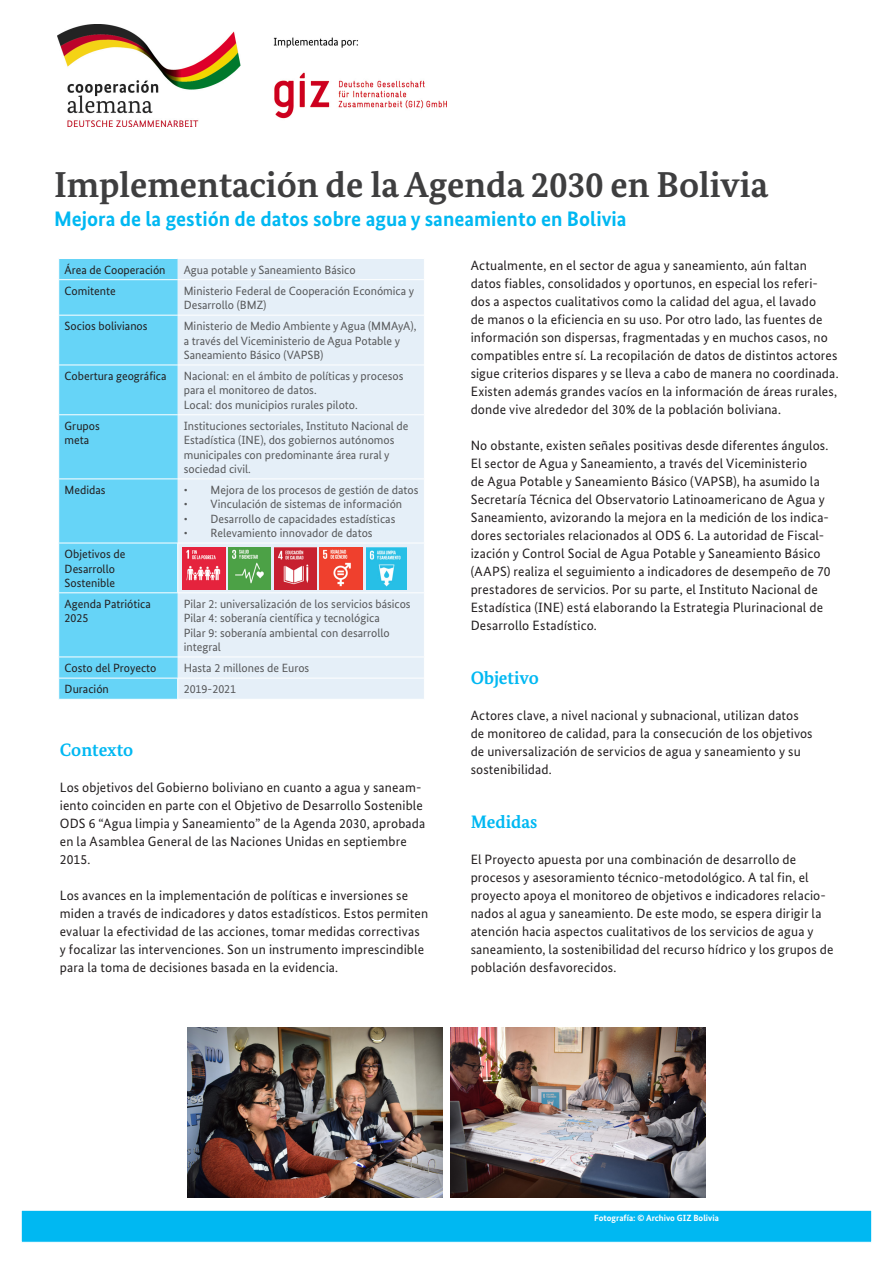
<style>
.page{position:relative;width:893px;height:1263px;background:#fff}
.page>*{position:absolute;margin:0;border:0;box-sizing:border-box;transform-origin:0 0}
.Headline{font:700 36px "Bundes Serif";color:#3e3e3f}
.Subheadline{font:700 21px "Bundes Sans";color:#00b8f2}
.Überschrift1{font:700 18px "Bundes Serif";color:#00b8f2}
.Paragraph{font:13.5px/18px "Bundes Sans";letter-spacing:.01em;color:#231f20}
.Project_information{font:12px/14.2px "Bundes Sans";color:#57585a}
.Project_information-2{font:12px/14.2px "Bundes Sans";color:#231f20}
.Photo_credits{font:700 9px "Bundes Sans";color:#fff}
</style>
<div class="page">
<div style="left:59px;top:259px;width:119px;height:440px;background:#66d4f7"></div>
<div style="left:178px;top:259px;width:246px;height:440px;background:#e5eff8"></div>
<hr style="left:59px;top:279px;width:119px;height:1px;background:#fff">
<hr style="left:178px;top:279px;width:246px;height:1px;background:#fff">
<hr style="left:59px;top:315px;width:119px;height:1px;background:#fff">
<hr style="left:178px;top:315px;width:246px;height:1px;background:#fff">
<hr style="left:59px;top:365px;width:119px;height:1px;background:#fff">
<hr style="left:178px;top:365px;width:246px;height:1px;background:#fff">
<hr style="left:58px;top:414px;width:120px;height:1px;background:#fff">
<hr style="left:178px;top:414px;width:247px;height:1px;background:#fff">
<hr style="left:58px;top:478px;width:120px;height:1px;background:#fff">
<hr style="left:178px;top:478px;width:247px;height:1px;background:#fff">
<hr style="left:58px;top:543px;width:120px;height:1px;background:#fff">
<hr style="left:178px;top:543px;width:247px;height:1px;background:#fff">
<hr style="left:177px;top:543px;width:1px;height:49px;background:#fff">
<hr style="left:58px;top:592px;width:120px;height:1px;background:#fff">
<hr style="left:178px;top:592px;width:247px;height:1px;background:#fff">
<hr style="left:58px;top:656px;width:120px;height:1px;background:#fff">
<hr style="left:178px;top:656px;width:247px;height:1px;background:#fff">
<hr style="left:59px;top:678px;width:119px;height:1px;background:#fff">
<hr style="left:178px;top:678px;width:247px;height:1px;background:#fff">
<svg style="left:177px;top:678px;width:1px;height:21px"></svg>
<img style="left:57px;top:25px;width:389px;height:101px">
<div style="left:21px;top:1210px;width:851px;height:33px;background:#00b8f2;border:1px solid #fff"></div>
<img style="left:229px;top:547px;width:42px;height:43px">
<img style="left:275px;top:547px;width:42px;height:43px">
<img style="left:367px;top:547px;width:40px;height:43px">
<img style="left:320px;top:547px;width:42px;height:43px">
<img style="left:183px;top:547px;width:43px;height:43px">
<img style="left:188px;top:1027px;width:255px;height:170px">
<img style="left:450px;top:1027px;width:255px;height:170px">
<p class="Headline" style="left:54px;top:163px;width:716px">Implementación de la Agenda 2030 en Bolivia</p>
<p class="Subheadline" style="left:54px;top:205px;width:574px">Mejora de la gestión de datos sobre agua y saneamiento en Bolivia</p>
<p class="Project_information-2" style="left:65px;top:262px;width:102px">Área de Cooperación</p>
<p class="Project_information" style="left:184px;top:262px;width:173px">Agua potable y Saneamiento Básico</p>
<p class="Project_information-2" style="left:65px;top:283px;width:53px">Comitente</p>
<p class="Project_information" style="left:184px;top:283px;width:232px">Ministerio Federal de Cooperación Económica y<br>Desarrollo (BMZ)</p>
<p class="Project_information-2" style="left:65px;top:319px;width:84px">Socios bolivianos</p>
<p class="Project_information" style="left:184px;top:319px;width:234px">Ministerio de Medio Ambiente y Agua (MMAyA), a través del Viceministerio de Agua Potable y<br>Saneamiento Básico (VAPSB)</p>
<p class="Project_information-2" style="left:65px;top:369px;width:103px">Cobertura geográfica</p>
<p class="Project_information" style="left:184px;top:369px;width:221px">Nacional: en el ámbito de políticas y procesos para el monitoreo de datos.</p>
<p class="Project_information" style="left:184px;top:397px;width:176px">Local: dos municipios rurales piloto.</p>
<p class="Project_information-2" style="left:65px;top:419px;width:37px">Grupos meta</p>
<p class="Project_information" style="left:184px;top:419px;width:226px">Instituciones sectoriales, Instituto Nacional de Estadística (INE), dos gobiernos autónomos municipales con predominante área rural y sociedad civil.</p>
<p class="Project_information-2" style="left:65px;top:483px;width:42px">Medidas</p>
<p class="Project_information" style="left:184px;top:483px;width:236px">• Mejora de los procesos de gestión de datos</p>
<p class="Project_information" style="left:184px;top:497px;width:220px">• Vinculación de sistemas de información</p>
<p class="Project_information" style="left:184px;top:511px;width:213px">• Desarrollo de capacidades estadísticas</p>
<p class="Project_information" style="left:184px;top:526px;width:190px">• Relevamiento innovador de datos</p>
<p class="Project_information-2" style="left:65px;top:547px;width:62px">Objetivos de<br>Desarrollo</p>
<p class="Project_information-2" style="left:65px;top:575px;width:52px">Sostenible</p>
<p class="Project_information-2" style="left:65px;top:597px;width:88px">Agenda Patriótica<br>2025</p>
<p class="Project_information" style="left:184px;top:597px;width:228px">Pilar 2: universalización de los servicios básicos</p>
<p class="Paragraph" style="left:471px;top:256px;width:369px">Actualmente, en el sector de agua y saneamiento, aún faltan datos fiables, consolidados y oportunos, en especial los referi&shy;dos a aspectos cualitativos como la calidad del agua, el lavado<br>de manos o la eficiencia en su uso. Por otro lado, las fuentes de información son dispersas, fragmentadas y en muchos casos, no compatibles entre sí. La recopilación de datos de distintos actores sigue criterios dispares y se lleva a cabo de manera no coordinada.<br>Existen además grandes vacíos en la información de áreas rurales, donde vive alrededor del 30% de la población boliviana.</p>
<p class="Paragraph" style="left:471px;top:436px;width:361px">No obstante, existen señales positivas desde diferentes ángulos.<br>El sector de Agua y Saneamiento, a través del Viceministerio<br>de Agua Potable y Saneamiento Básico (VAPSB), ha asumido la Secretaría Técnica del Observatorio Latinoamericano de Agua y Saneamiento, avizorando la mejora en la medición de los indica&shy;dores sectoriales relacionados al ODS 6. La autoridad de Fiscal&shy;ización y Control Social de Agua Potable y Saneamiento Básico (AAPS) realiza el seguimiento a indicadores de desempeño de 70 prestadores de servicios. Por su parte, el Instituto Nacional de Estadística (INE) está elaborando la Estrategia Plurinacional de Desarrollo Estadístico.</p>
<p class="Project_information" style="left:184px;top:611px;width:198px">Pilar 4: soberanía científica y tecnológica</p>
<p class="Project_information" style="left:184px;top:625px;width:208px">Pilar 9: soberanía ambiental con desarrollo integral</p>
<p class="Project_information-2" style="left:65px;top:661px;width:93px">Costo del Proyecto</p>
<p class="Project_information" style="left:184px;top:661px;width:127px">Hasta 2 millones de Euros</p>
<p class="Project_information-2" style="left:65px;top:682px;width:46px">Duración</p>
<p class="Project_information" style="left:184px;top:682px;width:54px">2019-2021</p>
<p class="Überschrift1" style="left:60px;top:739px;width:75px">Contexto</p>
<p class="Paragraph" style="left:60px;top:778px;width:367px">Los objetivos del Gobierno boliviano en cuanto a agua y saneam&shy;iento coinciden en parte con el Objetivo de Desarrollo Sostenible ODS 6 “Agua limpia y Saneamiento” de la Agenda 2030, aprobada en la Asamblea General de las Naciones Unidas en septiembre 2015.</p>
<p class="Paragraph" style="left:60px;top:886px;width:370px">Los avances en la implementación de políticas e inversiones se miden a través de indicadores y datos estadísticos. Estos permiten evaluar la efectividad de las acciones, tomar medidas correctivas y focalizar las intervenciones. Son un instrumento imprescindible para la toma de decisiones basada en la evidencia.</p>
<p class="Überschrift1" style="left:471px;top:667px;width:70px">Objetivo</p>
<p class="Paragraph" style="left:471px;top:706px;width:343px">Actores clave, a nivel nacional y subnacional, utilizan datos de monitoreo de calidad, para la consecución de los objetivos de universalización de servicios de agua y saneamiento y su sostenibilidad.</p>
<p class="Überschrift1" style="left:471px;top:811px;width:68px">Medidas</p>
<p class="Paragraph" style="left:471px;top:850px;width:364px">El Proyecto apuesta por una combinación de desarrollo de procesos y asesoramiento técnico-metodológico. A tal fin, el proyecto apoya el monitoreo de objetivos e indicadores relacio&shy;nados al agua y saneamiento. De este modo, se espera dirigir la atención hacia aspectos cualitativos de los servicios de agua y saneamiento, la sostenibilidad del recurso hídrico y los grupos de población desfavorecidos.</p>
<p class="Photo_credits" style="left:594px;top:1212px;width:126px">Fotografía: © Archivo GIZ Bolivia</p>
</div>
